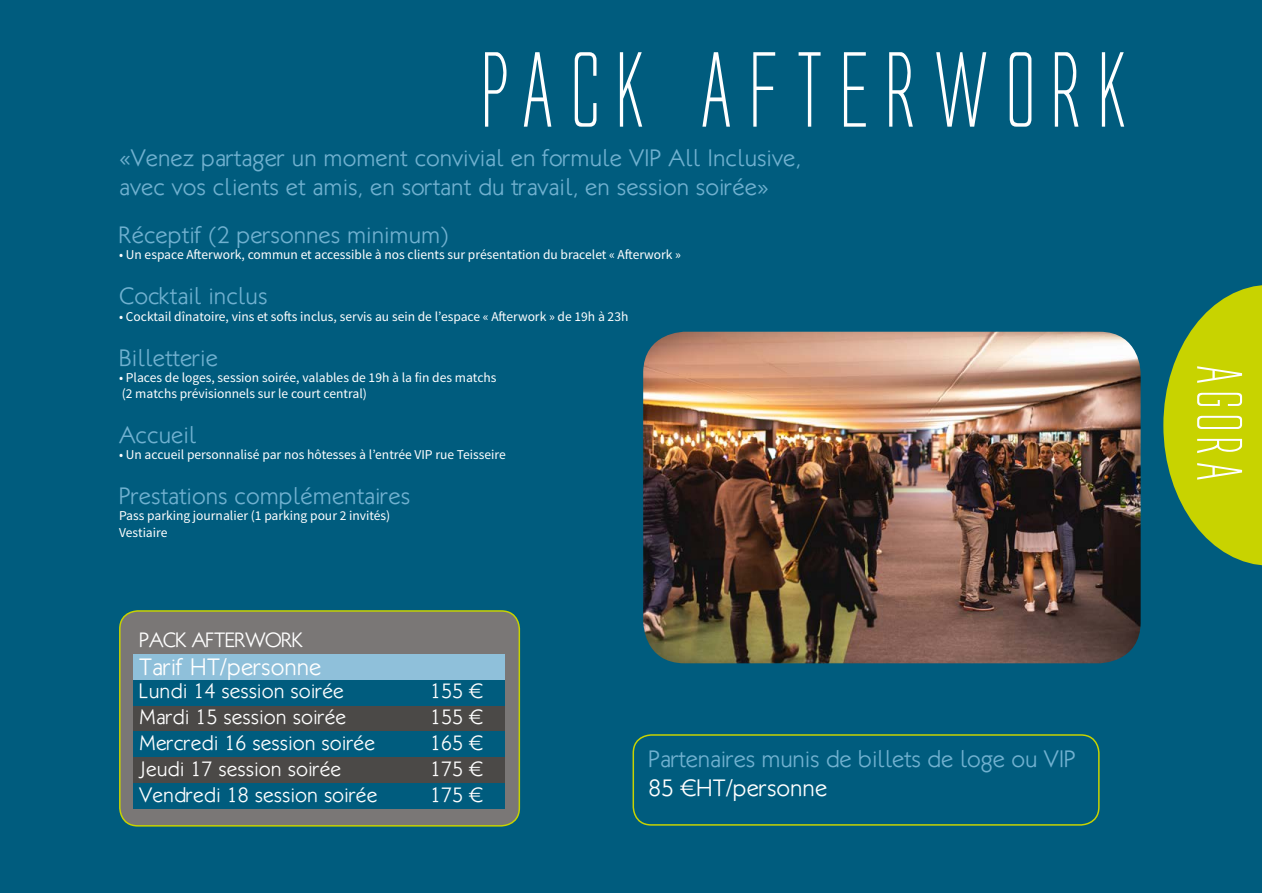
<style>
.page{position:relative;width:1263px;height:893px;background:#fff}
.page>*{position:absolute;margin:0;border:0;box-sizing:border-box;transform-origin:0 0}
.t1{font:99px "Alien League";color:#fff}
.t2{font:59.7px "Alien League";letter-spacing:-.07em;color:#fff}
.t3{font:300 24px/28.8px "Klill";color:#71b1d0}
.t4{font:300 24px "Klill";color:#fff}
.t5{font:300 21px "Klill";color:#fff}
.t6{font:300 21px "Klill";letter-spacing:-.03em;color:#fff}
.t7{font:13.5px/16.2px "Source Sans Pro";color:#fff}
</style>
<div class="page">
<div style="left:0;top:0;width:1262px;height:893px;background:#005c7e"></div>
<svg style="left:1163px;top:285px;width:99px;height:281px"></svg>
<div style="left:120px;top:611px;width:399px;height:215px;background:#7a7776;border-radius:18px"></div>
<div style="left:119px;top:610px;width:401px;height:217px;border:2px solid #c8d300;border-radius:18px"></div>
<div style="left:133px;top:654px;width:372px;height:25px;background:#8fc0da"></div>
<div style="left:133px;top:680px;width:372px;height:25px;background:#005c7e"></div>
<div style="left:133px;top:706px;width:372px;height:25px;background:#4b4947"></div>
<div style="left:133px;top:732px;width:372px;height:25px;background:#005c7e"></div>
<div style="left:133px;top:758px;width:372px;height:25px;background:#4b4947"></div>
<div style="left:133px;top:784px;width:372px;height:25px;background:#005c7e"></div>
<div style="left:632px;top:734px;width:467px;height:92px;border:2px solid #c8d300;border-radius:18px"></div>
<img style="left:643px;top:332px;width:498px;height:331px">
<h1 class="t1" style="left:477px;top:40px;width:664px">PACK AFTERWORK</h1>
<h3 class="t3" style="left:119px;top:143px;width:683px">«Venez partager un moment convivial en formule VIP All Inclusive, avec vos clients et amis, en sortant du travail, en session soirée»</h3>
<h3 class="t3" style="left:119px;top:220px;width:331px">Réceptif (2 personnes minimum)</h3>
<p class="t7" style="left:119px;top:247px;width:563px">• Un espace Afterwork, commun et accessible à nos clients sur présentation du bracelet « Afterwork »</p>
<h3 class="t3" style="left:119px;top:281px;width:150px">Cocktail inclus</h3>
<p class="t7" style="left:119px;top:308px;width:511px">• Cocktail dînatoire, vins et softs inclus, servis au sein de l’espace « Afterwork » de 19h à 23h</p>
<h3 class="t3" style="left:119px;top:343px;width:100px">Billetterie</h3>
<p class="t7" style="left:119px;top:369px;width:379px">• Places de loges, session soirée, valables de 19h à la fin des matchs (2 matchs prévisionnels sur le court central)</p>
<h3 class="t3" style="left:119px;top:420px;width:79px">Accueil</h3>
<p class="t7" style="left:119px;top:447px;width:388px">• Un accueil personnalisé par nos hôtesses à l’entrée VIP rue Teisseire</p>
<h3 class="t3" style="left:119px;top:481px;width:293px">Prestations complémentaires</h3>
<p class="t7" style="left:119px;top:508px;width:273px">Pass parking journalier (1 parking pour 2 invités)<br>Vestiaire</p>
<h3 class="t6" style="left:139px;top:627px;width:166px">PACK AFTERWORK</h3>
<h3 class="t4" style="left:139px;top:653px;width:184px">Tarif HT/personne</h3>
<h3 class="t5" style="left:139px;top:678px;width:206px">Lundi 14 session soirée</h3>
<h3 class="t5" style="left:430px;top:678px;width:54px">155 €</h3>
<h3 class="t5" style="left:139px;top:704px;width:208px">Mardi 15 session soirée</h3>
<h3 class="t5" style="left:430px;top:704px;width:54px">155 €</h3>
<h3 class="t5" style="left:139px;top:730px;width:237px">Mercredi 16 session soirée</h3>
<h3 class="t5" style="left:430px;top:730px;width:54px">165 €</h3>
<h3 class="t5" style="left:139px;top:757px;width:203px">Jeudi 17 session soirée</h3>
<h3 class="t5" style="left:430px;top:757px;width:54px">175 €</h3>
<h3 class="t5" style="left:139px;top:783px;width:240px">Vendredi 18 session soirée</h3>
<h3 class="t5" style="left:430px;top:783px;width:54px">175 €</h3>
<h3 class="t3" style="left:648px;top:744px;width:429px">Partenaires munis de billets de loge ou VIP</h3>
<h3 class="t4" style="left:648px;top:774px;width:180px">85 €HT/personne</h3>
<h2 class="t2" style="left:1249px;top:361px;width:129px;rotate:90deg">AGORA</h2>
</div>
